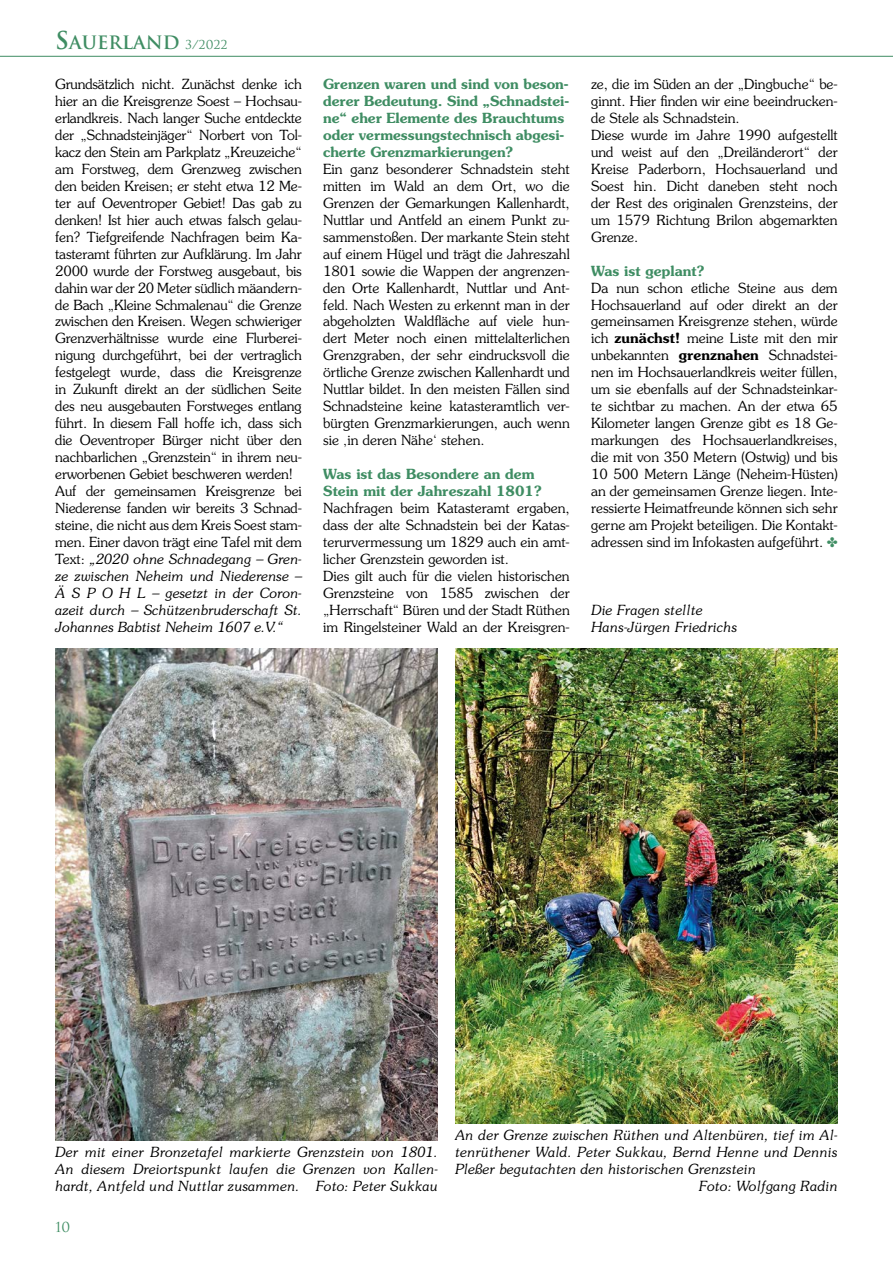
<style>
.page{position:relative;width:893px;height:1263px;background:#fff}
.page>*{position:absolute;margin:0;border:0;box-sizing:border-box;transform-origin:0 0}
.t1{font:700 18px "Trajan";color:#3f8d63}
.t2{font:300 13.95px/17px "Souvenir";letter-spacing:-.01em;color:#000}
.t3{font:italic 300 13.95px/17px "Souvenir";color:#000}
.t4{font:600 13.95px/17px "Souvenir";letter-spacing:-.005em;color:#3f8d63}
.t5{font:13.5px "Trajan";color:#3f8d63}
.s1{font-size:24px}
.s2{font-weight:400;font-size:12px}
.s3{font-style:italic}
.s4{font-weight:600}
.s5{color:#3f8d63}
</style>
<div class="page">
<hr style="left:0;top:56px;width:893px;height:1px;background:#3f8d63">
<img style="left:55px;top:648px;width:383px;height:492px">
<img style="left:455px;top:648px;width:383px;height:475px">
<p class="t1" style="left:55px;top:32px;width:174px"><span class="s1">S</span>AUERLAND <span class="s2">3/2022</span></p>
<p class="t2" style="left:55px;top:76px;width:248px">Grundsätzlich nicht. Zunächst denke ich hier an die Kreisgrenze Soest – Hochsau&shy;erlandkreis. Nach langer Suche entdeckte der „Schnadsteinjäger“ Norbert von Tol&shy;kacz den Stein am Parkplatz „Kreuzeiche“ am Forstweg, dem Grenzweg zwischen den beiden Kreisen; er steht etwa 12 Me&shy;ter auf Oeventroper Gebiet! Das gab zu denken! Ist hier auch etwas falsch gelau&shy;fen? Tiefgreifende Nachfragen beim Ka&shy;tasteramt führten zur Aufklärung. Im Jahr 2000 wurde der Forstweg ausgebaut, bis dahin war der 20 Meter südlich mäandern&shy;de Bach „Kleine Schmalenau“ die Grenze zwischen den Kreisen. Wegen schwieriger Grenzverhältnisse wurde eine Flurberei&shy;nigung durchgeführt, bei der vertraglich festgelegt wurde, dass die Kreisgrenze in Zukunft direkt an der südlichen Seite des neu ausgebauten Forstweges entlang führt. In diesem Fall hoffe ich, dass sich die Oeventroper Bürger nicht über den nachbarlichen „Grenzstein“ in ihrem neu&shy;erworbenen Gebiet beschweren werden!<br>Auf der gemeinsamen Kreisgrenze bei Niederense fanden wir bereits 3 Schnad&shy;steine, die nicht aus dem Kreis Soest stam&shy;men. Einer davon trägt eine Tafel mit dem Text: <span class="s3">„2020 ohne Schnadegang – Gren&shy;ze zwischen Neheim und Niederense – Ä S P O H L – gesetzt in der Coron&shy;azeit durch – Schützenbruderschaft St.<br>Johannes Babtist Neheim 1607 e.V.“</span></p>
<p class="t4" style="left:323px;top:76px;width:247px">Grenzen waren und sind von beson&shy;derer Bedeutung. Sind „Schnadstei&shy;ne“ eher Elemente des Brauchtums oder vermessungstechnisch abgesi&shy;cherte Grenzmarkierungen?</p>
<p class="t2" style="left:323px;top:160px;width:248px;text-align:justify">Ein ganz besonderer Schnadstein steht mitten im Wald an dem Ort, wo die Grenzen der Gemarkungen Kallenhardt, Nuttlar und Antfeld an einem Punkt zu&shy;sammenstoßen. Der markante Stein steht auf einem Hügel und trägt die Jahreszahl 1801 sowie die Wappen der angrenzen&shy;den Orte Kallenhardt, Nuttlar und Ant&shy;feld. Nach Westen zu erkennt man in der abgeholzten Waldfläche auf viele hun&shy;dert Meter noch einen mittelalterlichen Grenzgraben, der sehr eindrucksvoll die örtliche Grenze zwischen Kallenhardt und Nuttlar bildet. In den meisten Fällen sind Schnadsteine keine katasteramtlich ver&shy;bürgten Grenzmarkierungen, auch wenn sie ‚in deren Nähe‘ stehen.</p>
<p class="t4" style="left:323px;top:466px;width:220px">Was ist das Besondere an dem<br>Stein mit der Jahreszahl 1801?</p>
<p class="t2" style="left:323px;top:499px;width:248px">Nachfragen beim Katasteramt ergaben, dass der alte Schnadstein bei der Katas&shy;terurvermessung um 1829 auch ein amt&shy;licher Grenzstein geworden ist.<br>Dies gilt auch für die vielen historischen Grenzsteine von 1585 zwischen der „Herrschaft“ Büren und der Stadt Rüthen im Ringelsteiner Wald an der Kreisgren-</p>
<p class="t2" style="left:591px;top:76px;width:248px">ze, die im Süden an der „Dingbuche“ be&shy;ginnt. Hier finden wir eine beeindrucken&shy;de Stele als Schnadstein.<br>Diese wurde im Jahre 1990 aufgestellt und weist auf den „Dreiländerort“ der Kreise Paderborn, Hochsauerland und Soest hin. Dicht daneben steht noch der Rest des originalen Grenzsteins, der um 1579 Richtung Brilon abgemarkten Grenze.</p>
<p class="t4" style="left:591px;top:262px;width:115px">Was ist geplant?</p>
<p class="t2" style="left:591px;top:279px;width:248px;text-align:justify">Da nun schon etliche Steine aus dem Hochsauerland auf oder direkt an der gemeinsamen Kreisgrenze stehen, würde ich <span class="s4">zunächst!</span> meine Liste mit den mir unbekannten <span class="s4">grenznahen</span> Schnadstei&shy;nen im Hochsauerlandkreis weiter füllen, um sie ebenfalls auf der Schnadsteinkar&shy;te sichtbar zu machen. An der etwa 65<br>Kilometer langen Grenze gibt es 18 Ge&shy;markungen des Hochsauerlandkreises, die mit von 350 Metern (Ostwig) und bis 10 500 Metern Länge (Neheim-Hüsten) an der gemeinsamen Grenze liegen. Inte&shy;ressierte Heimatfreunde können sich sehr gerne am Projekt beteiligen. Die Kontakt&shy;adressen sind im Infokasten aufgeführt. <span class="s5">✤</span></p>
<p class="t3" style="left:591px;top:601px;width:148px">Die Fragen stellte<br>Hans-Jürgen Friedrichs</p>
<p class="t3" style="left:55px;top:1144px;width:384px;text-align:justify">Der mit einer Bronzetafel markierte Grenzstein von 1801.<br>An diesem Dreiortspunkt laufen die Grenzen von Kallen&shy;hardt, Antfeld und Nuttlar zusammen. Foto: Peter Sukkau</p>
<p class="t5" style="left:55px;top:1219px;width:17px">10</p>
<p class="t3" style="left:455px;top:1127px;width:384px">An der Grenze zwischen Rüthen und Altenbüren, tief im Al-</p>
<p class="t3" style="left:455px;top:1144px;width:384px">tenrüthener Wald. Peter Sukkau, Bernd Henne und Dennis</p>
<p class="t3" style="left:455px;top:1160px;width:303px">Pleßer begutachten den historischen Grenzstein</p>
<p class="t3" style="left:699px;top:1177px;width:140px">Foto: Wolfgang Radin</p>
</div>
